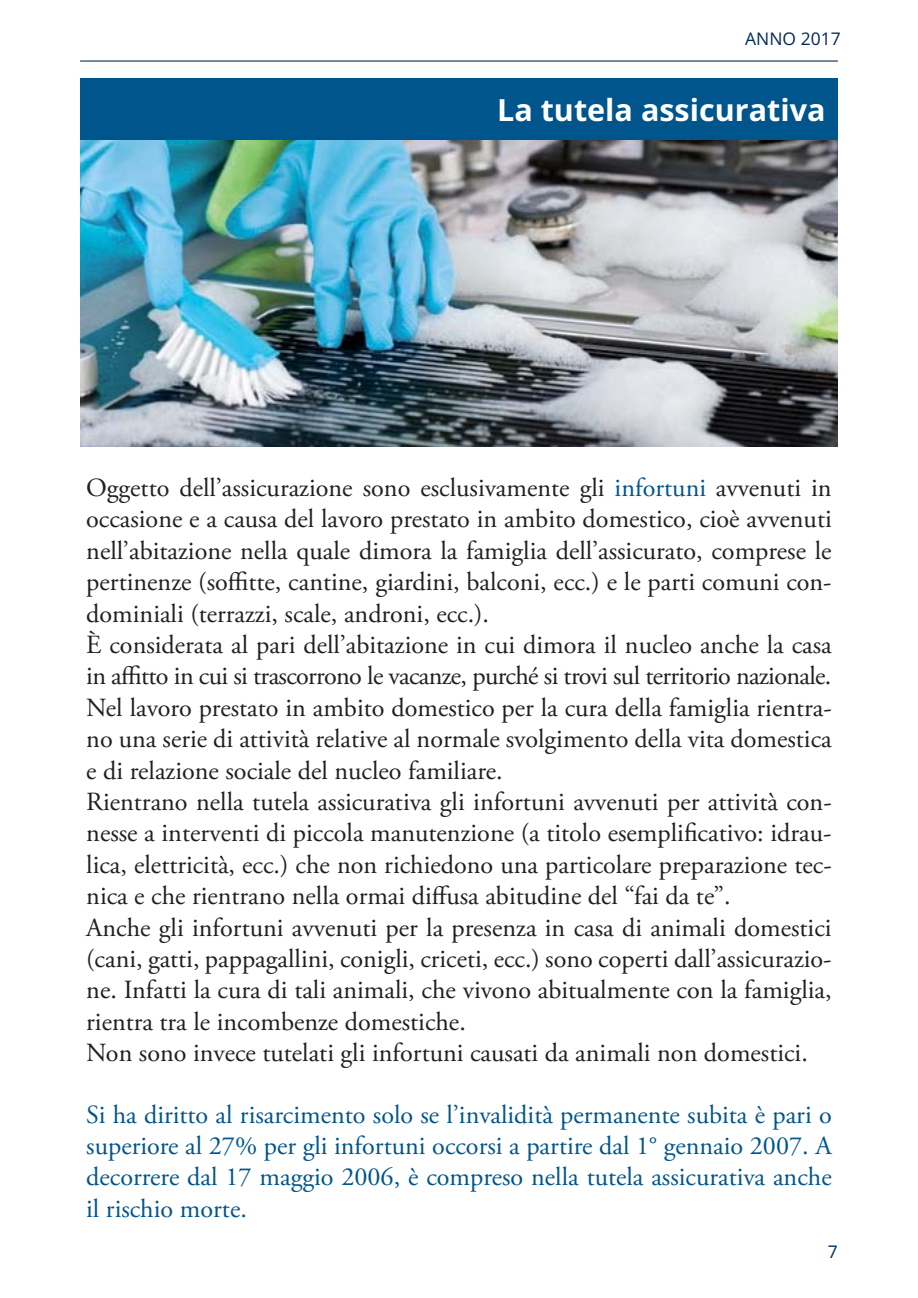
<style>
.page{position:relative;width:918px;height:1298px;background:#fff}
.page>*{position:absolute;margin:0;border:0;box-sizing:border-box;transform-origin:0 0}
.t1{font:700 30.6px "Open Sans";color:#fff}
.t2{font:26.2px/31.4px "Adobe Garamond Pro";color:#231f20}
.t3{font:26.2px/31.4px "Adobe Garamond Pro";color:#00558c;text-align:justify}
.t4{font:17.4px "Open Sans";color:#002957}
.s1{color:#00558c}
</style>
<div class="page">
<hr style="left:80px;top:61px;width:758px;height:1px;background:#002957">
<div style="left:80px;top:78px;width:758px;height:62px;background:#00558c"></div>
<img style="left:80px;top:140px;width:758px;height:306px">
<p class="t4" style="left:745px;top:28px;width:97px">ANNO 2017</p>
<p class="t1" style="left:497px;top:98px;width:330px">La tutela assicurativa</p>
<p class="t2" style="left:86px;top:475px;width:747px">Oggetto dell’assicurazione sono esclusivamente gli <span class="s1">infortuni</span> avvenuti in occasione e a causa del lavoro prestato in ambito domestico, cioè avvenuti nell’abitazione nella quale dimora la famiglia dell’assicurato, comprese le pertinenze (soffitte, cantine, giardini, balconi, ecc.) e le parti comuni con&shy;dominiali (terrazzi, scale, androni, ecc.).<br>È considerata al pari dell’abitazione in cui dimora il nucleo anche la casa in affitto in cui si trascorrono le vacanze, purché si trovi sul territorio nazionale.<br>Nel lavoro prestato in ambito domestico per la cura della famiglia rientra&shy;no una serie di attività relative al normale svolgimento della vita domestica e di relazione sociale del nucleo familiare.<br>Rientrano nella tutela assicurativa gli infortuni avvenuti per attività con&shy;nesse a interventi di piccola manutenzione (a titolo esemplificativo: idrau&shy;lica, elettricità, ecc.) che non richiedono una particolare preparazione tec&shy;nica e che rientrano nella ormai diffusa abitudine del “fai da te”.<br>Anche gli infortuni avvenuti per la presenza in casa di animali domestici (cani, gatti, pappagallini, conigli, criceti, ecc.) sono coperti dall’assicurazio&shy;ne. Infatti la cura di tali animali, che vivono abitualmente con la famiglia, rientra tra le incombenze domestiche.<br>Non sono invece tutelati gli infortuni causati da animali non domestici.</p>
<p class="t3" style="left:86px;top:1101px;width:747px">Si ha diritto al risarcimento solo se l’invalidità permanente subita è pari o superiore al 27% per gli infortuni occorsi a partire dal 1° gennaio 2007. A decorrere dal 17 maggio 2006, è compreso nella tutela assicurativa anche il rischio morte.</p>
<p class="t4" style="left:828px;top:1242px;width:11px">7</p>
</div>
